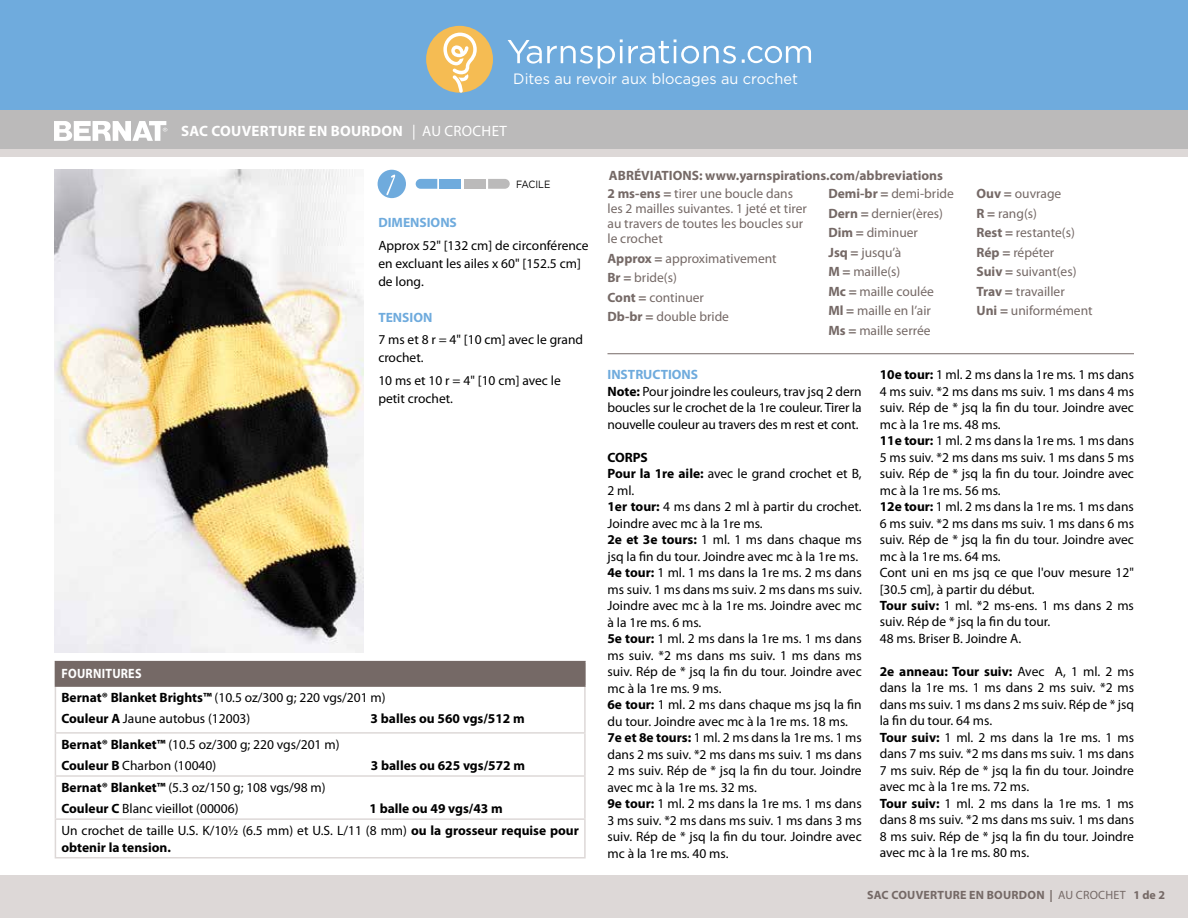
<style>
.page{position:relative;width:1188px;height:918px;background:#fff}
.page>*{position:absolute;margin:0;border:0;box-sizing:border-box;transform-origin:0 0}
.t1{font:15px "Gotham";color:#fff}
.t2{font:700 15px "Myriad Pro";letter-spacing:.02em;color:#fff}
.t3{font:13.5px/16.5px "Myriad Pro";color:#000}
.t4{font:13.5px/19.5px "Myriad Pro";color:#756966}
.t5{font:700 13.5px "Myriad Pro";color:#000}
.t6{font:700 13.5px "Myriad Pro";color:#756966}
.t7{font:700 13.5px "Myriad Pro";color:#6fabdd}
.t8{font:700 12px "Myriad Pro";letter-spacing:.02em;color:#756966}
.t9{font:10.5px "Gotham";color:#000;scale:.9 1}
.s1{font-weight:400}
.s2{font-weight:700;color:#fff}
.s3{font-weight:700}
.s4{font-weight:700;color:#6fabdd}
</style>
<div class="page">
<div style="left:0;top:149px;width:1188px;height:769px;background:#ddd8d7"></div>
<div style="left:0;top:0;width:1188px;height:116px;background:#6fabdd"></div>
<div style="left:426px;top:26px;width:67px;height:67px;background:#f5bc53;border-radius:50%"></div>
<svg style="left:443px;top:33px;width:34px;height:60px"></svg>
<div style="left:0;top:158px;width:1188px;height:717px;background:#fff"></div>
<div style="left:0;top:111px;width:1188px;height:38px;background:#bbbaba"></div>
<svg style="left:508px;top:39px;width:228px;height:30px"></svg>
<svg style="left:742px;top:46px;width:69px;height:17px"></svg>
<svg style="left:54px;top:121px;width:113px;height:20px"></svg>
<div style="left:378px;top:170px;width:28px;height:28px;background:#6fabdd;border-radius:50%"></div>
<svg style="left:386px;top:174px;width:10px;height:21px"></svg>
<div style="left:55px;top:662px;width:530px;height:24px;background:#756966"></div>
<hr style="left:584px;top:662px;width:2px;height:23px;background:#756966">
<hr style="left:55px;top:661px;width:531px;height:1px;background:#756966">
<hr style="left:55px;top:687px;width:1px;height:45px;background:#ddd8d7">
<hr style="left:584px;top:687px;width:2px;height:45px;background:#ddd8d7">
<hr style="left:55px;top:685px;width:531px;height:2px;background:#756966">
<hr style="left:55px;top:734px;width:1px;height:41px;background:#ddd8d7">
<hr style="left:55px;top:777px;width:1px;height:41px;background:#ddd8d7">
<hr style="left:55px;top:820px;width:1px;height:37px;background:#ddd8d7">
<hr style="left:584px;top:734px;width:2px;height:41px;background:#ddd8d7">
<hr style="left:584px;top:777px;width:2px;height:41px;background:#ddd8d7">
<hr style="left:584px;top:820px;width:2px;height:37px;background:#ddd8d7">
<hr style="left:55px;top:732px;width:531px;height:2px;background:#ddd8d7">
<hr style="left:55px;top:775px;width:531px;height:2px;background:#ddd8d7">
<hr style="left:55px;top:818px;width:531px;height:2px;background:#ddd8d7">
<hr style="left:55px;top:857px;width:531px;height:2px;background:#ddd8d7">
<svg style="left:416px;top:179px;width:21px;height:10px"></svg>
<div style="left:440px;top:179px;width:21px;height:10px;background:#6fabdd"></div>
<div style="left:464px;top:179px;width:22px;height:10px;background:#bbbaba"></div>
<svg style="left:488px;top:179px;width:22px;height:10px"></svg>
<img style="left:54px;top:170px;width:310px;height:482px">
<hr style="left:608px;top:353px;width:526px;height:1px;background:#756966">
<p class="t1" style="left:513px;top:71px;width:286px">Dites au revoir aux blocages au crochet</p>
<p class="t2" style="left:181px;top:121px;width:328px">SAC COUVERTURE EN BOURDON <span class="s1">| AU CROCHET</span></p>
<p class="t9" style="left:516px;top:178px;width:40px">FACILE</p>
<p class="t7" style="left:378px;top:214px;width:80px">DIMENSIONS</p>
<p class="t3" style="left:378px;top:236px;width:212px;line-height:18px">Approx 52" [132 cm] de circonférence en excluant les ailes x 60" [152.5 cm] de long.</p>
<p class="t7" style="left:378px;top:308px;width:56px">TENSION</p>
<p class="t3" style="left:378px;top:330px;width:206px;line-height:18px">7 ms et 8 r = 4" [10 cm] avec le grand crochet.</p>
<p class="t3" style="left:378px;top:371px;width:184px;line-height:18px">10 ms et 10 r = 4" [10 cm] avec le petit crochet.</p>
<p class="t3" style="left:61px;top:661px;width:326px;line-height:24.5px"><span class="s2">FOURNITURES<br></span><span class="s3">Bernat® Blanket Brights™</span> (10.5 oz/300 g; 220 vgs/201 m)</p>
<p class="t3" style="left:61px;top:710px;width:191px"><span class="s3">Couleur A</span> Jaune autobus (12003)</p>
<p class="t5" style="left:371px;top:710px;width:156px">3 balles ou 560 vgs/512 m</p>
<p class="t3" style="left:61px;top:734px;width:280px;line-height:21px"><span class="s3">Bernat® Blanket™</span> (10.5 oz/300 g; 220 vgs/201 m)<br><span class="s3">Couleur B</span> Charbon (10040)</p>
<p class="t5" style="left:371px;top:757px;width:156px">3 balles ou 625 vgs/572 m</p>
<p class="t3" style="left:61px;top:777px;width:266px;line-height:21px"><span class="s3">Bernat® Blanket™</span> (5.3 oz/150 g; 108 vgs/98 m)<br><span class="s3">Couleur C</span> Blanc vieillot (00006)</p>
<p class="t3" style="left:61px;top:797px;width:519px;line-height:22.2px;text-indent:308px"><span class="s3">1 balle ou 49 vgs/43 m<br></span>Un crochet de taille U.S. K/10½ (6.5 mm) et U.S. L/11 (8 mm) <span class="s3">ou la grosseur requise pour</span></p>
<p class="t5" style="left:61px;top:838px;width:111px">obtenir la tension.</p>
<p class="t6" style="left:609px;top:166px;width:335px">ABRÉVIATIONS: www.yarnspirations.com/abbreviations</p>
<p class="t4" style="left:608px;top:186px;width:201px;line-height:15px"><span class="s3">2 ms-ens =</span> tirer une boucle dans les 2 mailles suivantes. 1 jeté et tirer au travers de toutes les boucles sur le crochet</p>
<p class="t4" style="left:608px;top:248px;width:171px"><span class="s3">Approx =</span> approximativement<br><span class="s3">Br =</span> bride(s)<br><span class="s3">Cont =</span> continuer<br><span class="s3">Db-br =</span> double bride</p>
<p class="t4" style="left:828px;top:184px;width:127px"><span class="s3">Demi-br =</span> demi-bride<br><span class="s3">Dern =</span> dernier(ères)<br><span class="s3">Dim =</span> diminuer<br><span class="s3">Jsq =</span> jusqu’à<br><span class="s3">M =</span> maille(s)<br><span class="s3">Mc =</span> maille coulée<br><span class="s3">Ml =</span> maille en l’air<br><span class="s3">Ms =</span> maille serrée</p>
<p class="t4" style="left:976px;top:184px;width:118px"><span class="s3">Ouv =</span> ouvrage<br><span class="s3">R =</span> rang(s)<br><span class="s3">Rest =</span> restante(s)<br><span class="s3">Rép =</span> répéter<br><span class="s3">Suiv =</span> suivant(es)<br><span class="s3">Trav =</span> travailler<br><span class="s3">Uni =</span> uniformément</p>
<p class="t3" style="left:880px;top:366px;width:256px"><span class="s3">10e tour:</span> 1 ml. 2 ms dans la 1re ms. 1 ms dans 4 ms suiv. *2 ms dans ms suiv. 1 ms dans 4 ms suiv. Rép de * jsq la fin du tour. Joindre avec mc à la 1re ms. 48 ms.<br><span class="s3">11e tour:</span> 1 ml. 2 ms dans la 1re ms. 1 ms dans 5 ms suiv. *2 ms dans ms suiv. 1 ms dans 5 ms suiv. Rép de * jsq la fin du tour. Joindre avec mc à la 1re ms. 56 ms.<br><span class="s3">12e tour:</span> 1 ml. 2 ms dans la 1re ms. 1 ms dans 6 ms suiv. *2 ms dans ms suiv. 1 ms dans 6 ms suiv. Rép de * jsq la fin du tour. Joindre avec mc à la 1re ms. 64 ms.<br>Cont uni en ms jsq ce que l'ouv mesure 12" [30.5 cm], à partir du début.<br><span class="s3">Tour suiv:</span> 1 ml. *2 ms-ens. 1 ms dans 2 ms suiv. Rép de * jsq la fin du tour.<br>48 ms. Briser B. Joindre A.</p>
<p class="t3" style="left:880px;top:663px;width:256px"><span class="s3">2e anneau: Tour suiv:</span> Avec A, 1 ml. 2 ms dans la 1re ms. 1 ms dans 2 ms suiv. *2 ms dans ms suiv. 1 ms dans 2 ms suiv. Rép de * jsq la fin du tour. 64 ms.<br><span class="s3">Tour suiv:</span> 1 ml. 2 ms dans la 1re ms. 1 ms dans 7 ms suiv. *2 ms dans ms suiv. 1 ms dans 7 ms suiv. Rép de * jsq la fin du tour. Joindre avec mc à la 1re ms. 72 ms.<br><span class="s3">Tour suiv:</span> 1 ml. 2 ms dans la 1re ms. 1 ms dans 8 ms suiv. *2 ms dans ms suiv. 1 ms dans 8 ms suiv. Rép de * jsq la fin du tour. Joindre avec mc à la 1re ms. 80 ms.</p>
<p class="t8" style="left:867px;top:887px;width:300px">SAC COUVERTURE EN BOURDON | <span class="s1">AU CROCHET</span> 1 de 2</p>
<p class="t3" style="left:608px;top:366px;width:256px"><span class="s4">INSTRUCTIONS<br></span><span class="s3">Note:</span> Pour joindre les couleurs, trav jsq 2 dern boucles sur le crochet de la 1re couleur. Tirer la nouvelle couleur au travers des m rest et cont.</p>
<p class="t3" style="left:608px;top:449px;width:256px"><span class="s3">CORPS<br>Pour la 1re aile:</span> avec le grand crochet et B, 2 ml.<br><span class="s3">1er tour:</span> 4 ms dans 2 ml à partir du crochet.<br>Joindre avec mc à la 1re ms.<br><span class="s3">2e et 3e tours:</span> 1 ml. 1 ms dans chaque ms jsq la fin du tour. Joindre avec mc à la 1re ms.<br><span class="s3">4e tour:</span> 1 ml. 1 ms dans la 1re ms. 2 ms dans ms suiv. 1 ms dans ms suiv. 2 ms dans ms suiv.<br>Joindre avec mc à la 1re ms. Joindre avec mc à la 1re ms. 6 ms.<br><span class="s3">5e tour:</span> 1 ml. 2 ms dans la 1re ms. 1 ms dans ms suiv. *2 ms dans ms suiv. 1 ms dans ms suiv. Rép de * jsq la fin du tour. Joindre avec mc à la 1re ms. 9 ms.<br><span class="s3">6e tour:</span> 1 ml. 2 ms dans chaque ms jsq la fin du tour. Joindre avec mc à la 1re ms. 18 ms.<br><span class="s3">7e et 8e tours:</span> 1 ml. 2 ms dans la 1re ms. 1 ms dans 2 ms suiv. *2 ms dans ms suiv. 1 ms dans 2 ms suiv. Rép de * jsq la fin du tour. Joindre avec mc à la 1re ms. 32 ms.<br><span class="s3">9e tour:</span> 1 ml. 2 ms dans la 1re ms. 1 ms dans 3 ms suiv. *2 ms dans ms suiv. 1 ms dans 3 ms suiv. Rép de * jsq la fin du tour. Joindre avec mc à la 1re ms. 40 ms.</p>
</div>
